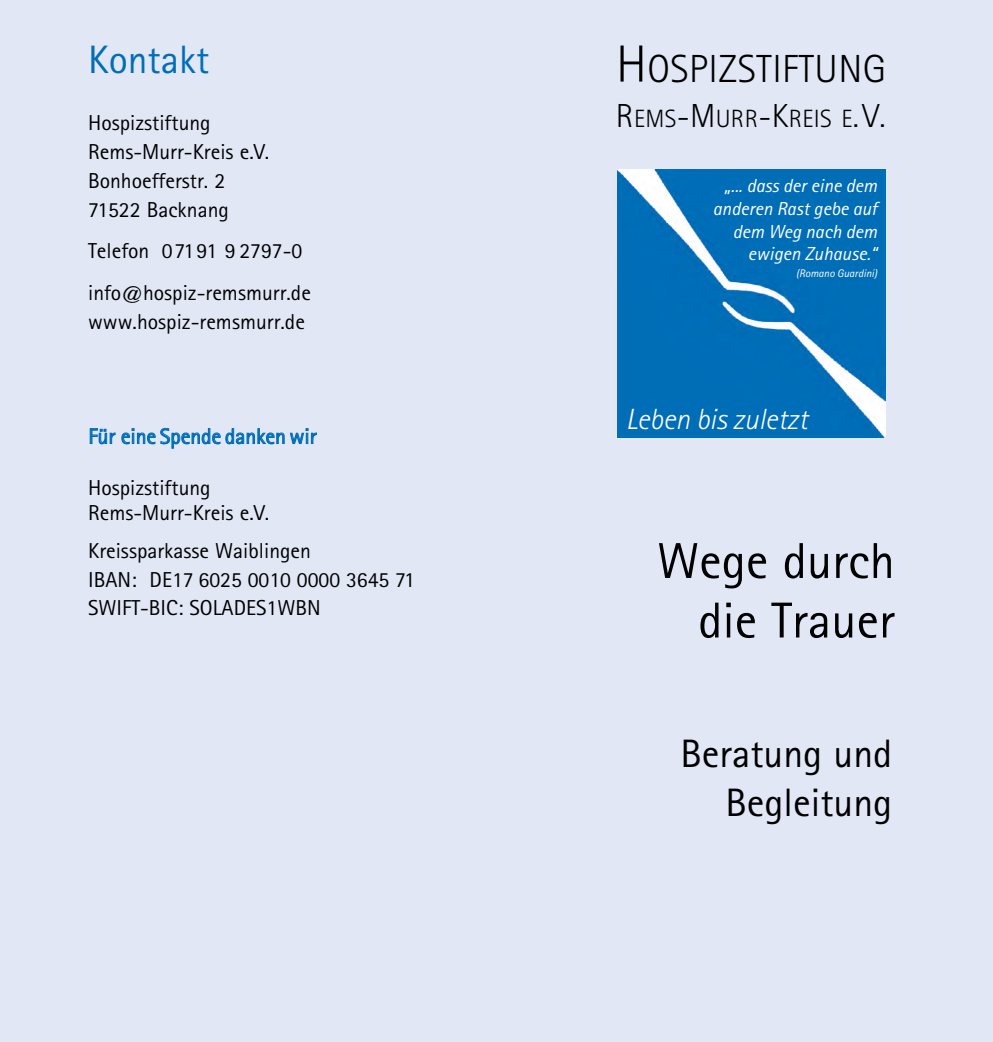
<style>
.page{position:relative;width:993px;height:1042px;background:#fff}
.page>*{position:absolute;margin:0;border:0;box-sizing:border-box;transform-origin:0 0}
.t1{font:50.4px/59.5px "Rotis Sans Serif";color:#000;text-align:right}
.t2{font:39.73px/49.2px "Rotis Sans Serif";color:#000;text-align:right}
.t3{font:39.73px "Rotis Sans Serif";color:#006eb7}
.t4{font:300 39.2px "Rotis Sans Serif";letter-spacing:.015em;color:#000}
.t5{font:italic 300 29.22px "Rotis Sans Serif";color:#fff}
.t6{font:300 25.03px "Rotis Sans Serif";letter-spacing:.015em;color:#000}
.t7{font:21.7px/28.9px "Rotis Sans Serif";color:#000}
.t8{font:21.7px "Rotis Sans Serif";color:#006eb7}
.t9{font:italic 18.9px/22.6px "Rotis Sans Serif";color:#fff;text-align:right}
.t10{font:italic 11.03px "Rotis Sans Serif";color:#fff}
.s1{font-size:52.32px}
.s2{font-size:33.43px}
</style>
<div class="page">
<div style="left:0;top:0;width:992px;height:1042px;background:#e2e7f6"></div>
<img style="left:617px;top:170px;width:268px;height:267px">
<h2 class="t3" style="left:88px;top:36px;width:123px">Kontakt</h2>
<p class="t7" style="left:88px;top:108px;width:183px">Hospizstiftung<br>Rems-Murr-Kreis e.V.<br>Bonhoefferstr. 2<br>71522 Backnang</p>
<p class="t7" style="left:88px;top:230px;width:224px;line-height:41.5px">Telefon 07191 9 2797-0 info@hospiz-remsmurr.de</p>
<p class="t7" style="left:88px;top:307px;width:218px">www.hospiz-remsmurr.de</p>
<p class="t8" style="left:88px;top:423px;width:229px">Für eine Spende danken wir</p>
<p class="t7" style="left:88px;top:474px;width:183px;line-height:25.2px">Hospizstiftung<br>Rems-Murr-Kreis e.V.</p>
<p class="t7" style="left:88px;top:536px;width:328px">Kreissparkasse Waiblingen<br>IBAN: DE17 6025 0010 0000 3645 71<br>SWIFT-BIC: SOLADES1WBN</p>
<h3 class="t4" style="left:615px;top:46px;width:271px"><span class="s1">H</span>OSPIZSTIFTUNG</h3>
<p class="t6" style="left:615px;top:104px;width:271px"><span class="s2">R</span>EMS<span class="s2">-M</span>URR<span class="s2">-K</span>REIS E<span class="s2">.V.</span></p>
<p class="t9" style="left:712px;top:175px;width:166px">„... dass der eine dem anderen Rast gebe auf dem Weg nach dem ewigen Zuhause.“</p>
<p class="t10" style="left:796px;top:267px;width:82px">(Romano Guardini)</p>
<h3 class="t5" style="left:625px;top:402px;width:185px">Leben bis zuletzt</h3>
<h1 class="t1" style="left:657px;top:531px;width:239px">Wege durch die Trauer</h1>
<h2 class="t2" style="left:680px;top:729px;width:213px">Beratung und<br>Begleitung</h2>
</div>
